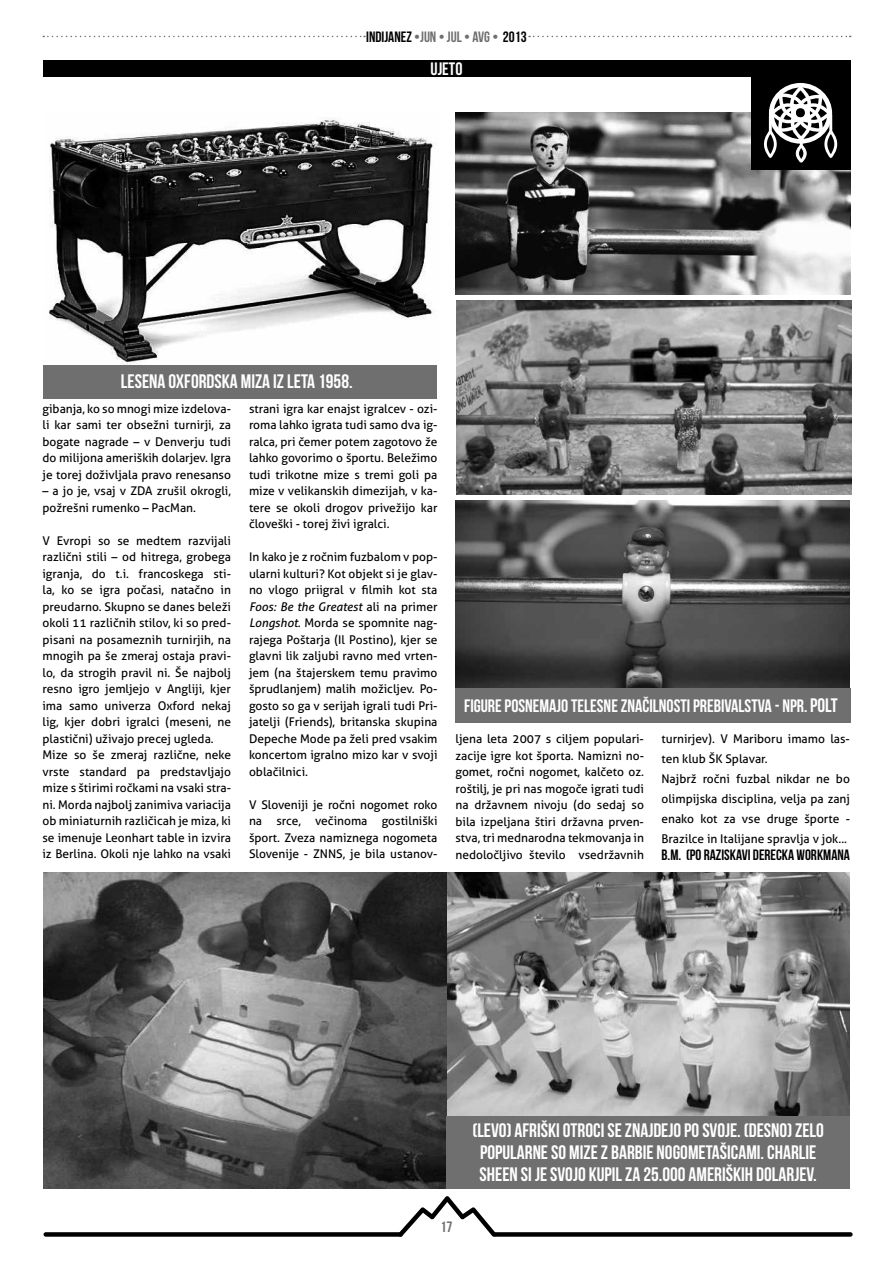
<style>
.page{position:relative;width:893px;height:1263px;background:#fff}
.page>*{position:absolute;margin:0;border:0;box-sizing:border-box;transform-origin:0 0}
.t1{font:19.5px/21.6px "Bebas Neue";color:#fff;text-align:center}
.t2{font:18px "Bebas Neue";color:#fff}
.t3{font:15px "Bebas Neue";color:#000}
.t4{font:15px "Bebas Neue";color:#706f6f}
.t5{font:12px/16.5px "Aller";color:#000;text-align:justify}
.s1{color:#706f6f}
.s2{font-style:italic}
.s3{font-size:19.5px}
</style>
<div class="page">
<svg style="left:43px;top:36px;width:322px;height:1px"></svg>
<svg style="left:529px;top:36px;width:322px;height:1px"></svg>
<svg style="left:400px;top:1196px;width:95px;height:41px"></svg>
<div style="left:44px;top:1232px;width:359px;height:5px;background:#000;border-radius:2px"></div>
<div style="left:493px;top:1232px;width:360px;height:5px;background:#000;border-radius:2px"></div>
<img style="left:455px;top:112px;width:395px;height:182px">
<div style="left:43px;top:61px;width:807px;height:16px;background:#000"></div>
<div style="left:751px;top:74px;width:99px;height:96px;background:#000"></div>
<svg style="left:764px;top:83px;width:73px;height:80px"></svg>
<img style="left:446px;top:872px;width:403px;height:244px">
<div style="left:43px;top:365px;width:394px;height:34px;background:#706f6f"></div>
<div style="left:455px;top:688px;width:396px;height:34px;background:#706f6f"></div>
<img style="left:44px;top:872px;width:402px;height:316px">
<img style="left:457px;top:300px;width:394px;height:194px">
<img style="left:49px;top:117px;width:388px;height:248px">
<div style="left:446px;top:1116px;width:404px;height:72px;background:#706f6f"></div>
<img style="left:455px;top:500px;width:394px;height:188px">
<p class="t3" style="left:366px;top:29px;width:162px">INDIJANEZ <span class="s1">•JUN • JUL • AVG •</span> 2013</p>
<h2 class="t2" style="left:430px;top:59px;width:33px">UJETO</h2>
<h1 class="t1" style="left:121px;top:370px;width:233px">LESENA OXFORDSKA MIZA IZ LETA 1958.</h1>
<p class="t5" style="left:43px;top:400px;width:190px">gibanja, ko so mnogi mize izdelova&shy;li kar sami ter obsežni turnirji, za bogate nagrade – v Denverju tudi do milijona ameriških dolarjev. Igra je torej doživljala pravo renesanso</p>
<p class="t5" style="left:43px;top:483px;width:190px">– a jo je, vsaj v ZDA zrušil okrogli, požrešni rumenko – PacMan.</p>
<p class="t5" style="left:43px;top:532px;width:190px;text-align:left">V Evropi so se medtem razvijali različni stili – od hitrega, grobega igranja, do t.i. francoskega sti&shy;la, ko se igra počasi, natačno in preudarno. Skupno se danes beleži okoli 11 različnih stilov, ki so pred&shy;pisani na posameznih turnirjih, na mnogih pa še zmeraj ostaja pravi&shy;lo, da strogih pravil ni. Še najbolj resno igro jemljejo v Angliji, kjer ima samo univerza Oxford nekaj lig, kjer dobri igralci (meseni, ne plastični) uživajo precej ugleda.<br>Mize so še zmeraj različne, neke vrste standard pa predstavljajo mize s štirimi ročkami na vsaki stra&shy;ni. Morda najbolj zanimiva variacija ob miniaturnih različicah je miza, ki se imenuje Leonhart table in izvira iz Berlina. Okoli nje lahko na vsaki</p>
<p class="t5" style="left:249px;top:400px;width:190px">strani igra kar enajst igralcev - ozi&shy;roma lahko igrata tudi samo dva ig&shy;ralca, pri čemer potem zagotovo že lahko govorimo o športu. Beležimo tudi trikotne mize s tremi goli pa mize v velikanskih dimezijah, v ka&shy;tere se okoli drogov privežijo kar človeški - torej živi igralci.</p>
<p class="t5" style="left:249px;top:549px;width:190px">In kako je z ročnim fuzbalom v pop&shy;ularni kulturi? Kot objekt si je glav&shy;no vlogo priigral v filmih kot sta <span class="s2">Foos: Be the Greatest</span> ali na primer <span class="s2">Longshot.</span> Morda se spomnite nag&shy;rajega Poštarja (Il Postino), kjer se glavni lik zaljubi ravno med vrten&shy;jem (na štajerskem temu pravimo šprudlanjem) malih možicljev. Po&shy;gosto so ga v serijah igrali tudi Pri&shy;jatelji (Friends), britanska skupina Depeche Mode pa želi pred vsakim koncertom igralno mizo kar v svoji oblačilnici.</p>
<p class="t5" style="left:249px;top:796px;width:190px">V Sloveniji je ročni nogomet roko na srce, večinoma gostilniški šport. Zveza namiznega nogometa Slovenije - ZNNS, je bila ustanov-</p>
<h2 class="t2" style="left:464px;top:696px;width:375px">FIGURE POSNEMAJO TELESNE ZNAČILNOSTI PREBIVALSTVA - NPR. <span class="s3">POLT</span></h2>
<p class="t5" style="left:455px;top:731px;width:190px">ljena leta 2007 s ciljem populari&shy;zacije igre kot športa. Namizni no&shy;gomet, ročni nogomet, kalčeto oz. roštilj, je pri nas mogoče igrati tudi na državnem nivoju (do sedaj so bila izpeljana štiri državna prven&shy;stva, tri mednarodna tekmovanja in nedoločljivo število vsedržavnih</p>
<p class="t5" style="left:661px;top:729px;width:190px;line-height:19.8px;text-align:left">turnirjev). V Mariboru imamo las&shy;ten klub ŠK Splavar.<br>Najbrž ročni fuzbal nikdar ne bo olimpijska disciplina, velja pa zanj enako kot za vse druge športe -<br>Brazilce in Italijane spravlja v jok...</p>
<p class="t3" style="left:662px;top:846px;width:190px">B.M. (PO RAZISKAVI DERECKA WORKMANA</p>
<p class="t4" style="left:441px;top:1218px;width:13px">17</p>
<h1 class="t1" style="left:472px;top:1119px;width:353px">(LEVO) AFRIŠKI OTROCI SE ZNAJDEJO PO SVOJE. (DESNO) ZELO<br>POPULARNE SO MIZE Z BARBIE NOGOMETAŠICAMI. CHARLIE<br>SHEEN SI JE SVOJO KUPIL ZA 25.000 AMERIŠKIH DOLARJEV.</h1>
</div>
